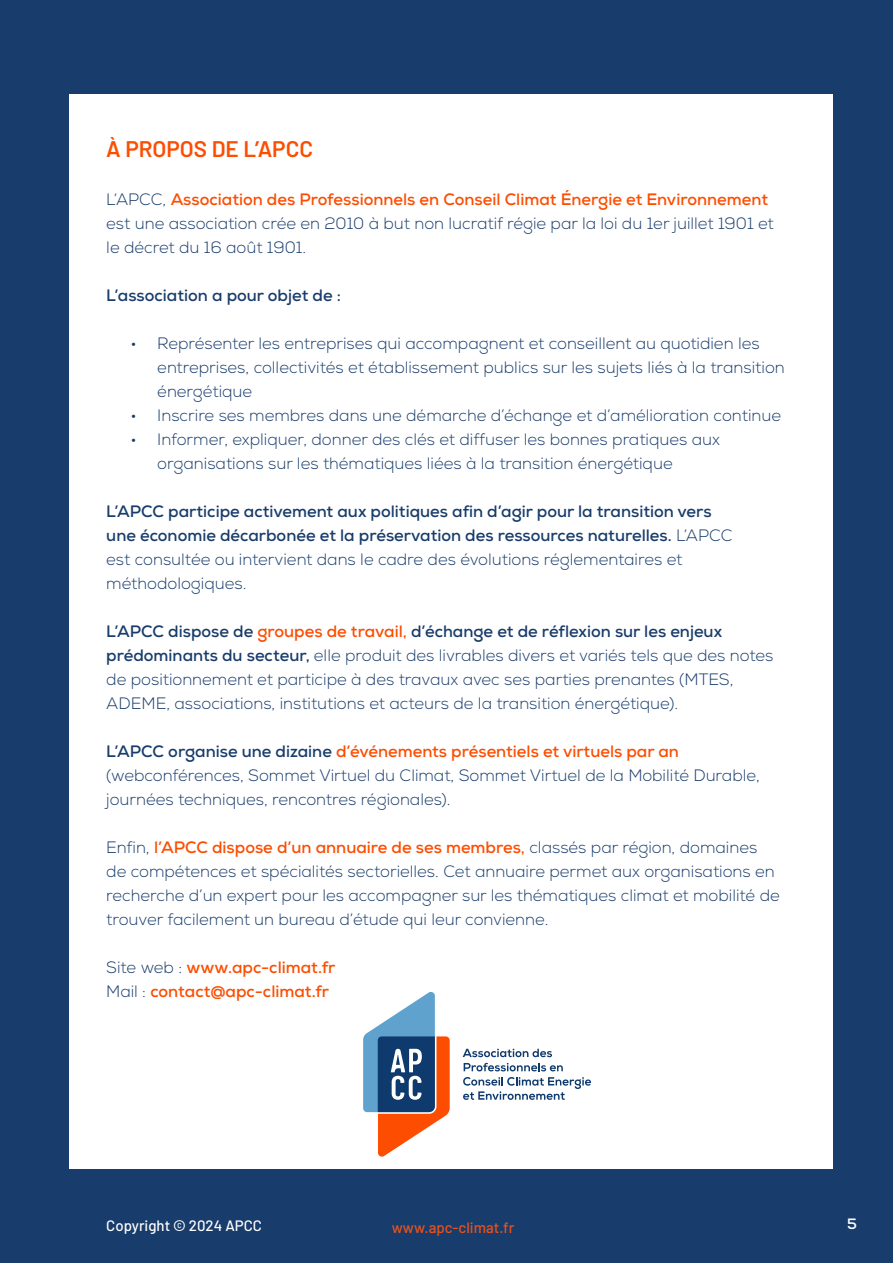
<style>
.page{position:relative;width:893px;height:1263px;background:#fff}
.page>*{position:absolute;margin:0;border:0;box-sizing:border-box;transform-origin:0 0}
.t1{font:600 22.5px "Barlow";color:#fc4d00}
.t2{font:300 16.5px/24px "Nexa";color:#183c6b}
.t3{font:700 16.5px/24px "Nexa";color:#183c6b}
.t4{font:700 16.5px/24px "Nexa";color:#fc4d00}
.t5{font:500 15px "Barlow";color:#fff}
.t6{font:500 15px "Barlow";color:#e9511d}
.t7{font:700 15px "Nexa";color:#fff}
.s1{font-weight:700;color:#fc4d00}
.s2{font-weight:300}
.s3{font-weight:700}
.s4{font-weight:300;color:#183c6b}
</style>
<div class="page">
<div style="left:0;top:0;width:893px;height:94px;background:#183c6b"></div>
<div style="left:0;top:71px;width:68px;height:1099px;background:#183c6b"></div>
<div style="left:833px;top:71px;width:60px;height:1099px;background:#183c6b"></div>
<div style="left:0;top:1170px;width:893px;height:93px;background:#183c6b"></div>
<svg style="left:463px;top:1049px;width:89px;height:8px"></svg>
<svg style="left:464px;top:1063px;width:99px;height:8px"></svg>
<svg style="left:463px;top:1077px;width:128px;height:23px"></svg>
<svg style="left:363px;top:992px;width:87px;height:165px"></svg>
<h1 class="t1" style="left:106px;top:132px;width:208px">À PROPOS DE L’APCC</h1>
<p class="t2" style="left:106px;top:188px;width:669px">L’APCC, <span class="s1">Association des Professionnels en Conseil Climat Énergie et Environnement </span>est une association crée en 2010 à but non lucratif régie par la loi du 1er juillet 1901 et le décret du 16 août 1901.</p>
<p class="t3" style="left:106px;top:283px;width:236px">L’association a pour objet de :</p>
<p class="t2" style="left:157px;top:332px;width:629px;text-indent:-27px">• Représenter les entreprises qui accompagnent et conseillent au quotidien les entreprises, collectivités et établissement publics sur les sujets liés à la transition énergétique</p>
<p class="t2" style="left:130px;top:404px;width:652px">• Inscrire ses membres dans une démarche d’échange et d’amélioration continue</p>
<p class="t2" style="left:157px;top:428px;width:564px;text-indent:-27px">• Informer, expliquer, donner des clés et diffuser les bonnes pratiques aux organisations sur les thématiques liées à la transition énergétique</p>
<p class="t3" style="left:106px;top:499px;width:628px">L’APCC participe activement aux politiques afin d’agir pour la transition vers une économie décarbonée et la préservation des ressources naturelles. <span class="s2">L’APCC est consultée ou intervient dans le cadre des évolutions réglementaires et méthodologiques.</span></p>
<p class="t2" style="left:106px;top:620px;width:669px"><span class="s3">L’APCC dispose de</span> <span class="s1">groupes de travail,</span> <span class="s3">d’échange et de réflexion sur les enjeux prédominants du secteur,</span> elle produit des livrables divers et variés tels que des notes de positionnement et participe à des travaux avec ses parties prenantes (MTES, ADEME, associations, institutions et acteurs de la transition énergétique).</p>
<p class="t2" style="left:106px;top:740px;width:655px"><span class="s3">L’APCC organise une dizaine</span> <span class="s1">d’événements présentiels et virtuels par an </span>(webconférences, Sommet Virtuel du Climat, Sommet Virtuel de la Mobilité Durable, journées techniques, rencontres régionales).</p>
<p class="t2" style="left:106px;top:836px;width:675px">Enfin, <span class="s1">l’APCC dispose d’un annuaire de ses membres,</span> classés par région, domaines de compétences et spécialités sectorielles. Cet annuaire permet aux organisations en recherche d’un expert pour les accompagner sur les thématiques climat et mobilité de trouver facilement un bureau d’étude qui leur convienne.</p>
<p class="t4" style="left:106px;top:956px;width:231px"><span class="s4">Site web :</span> www.apc-climat.fr<br><span class="s4">Mail :</span> contact@apc-climat.fr</p>
<p class="t5" style="left:106px;top:1215px;width:157px">Copyright © 2024 APCC</p>
<p class="t6" style="left:392px;top:1216px;width:124px">www.apc-climat.fr</p>
<p class="t7" style="left:847px;top:1214px;width:11px">5</p>
</div>
